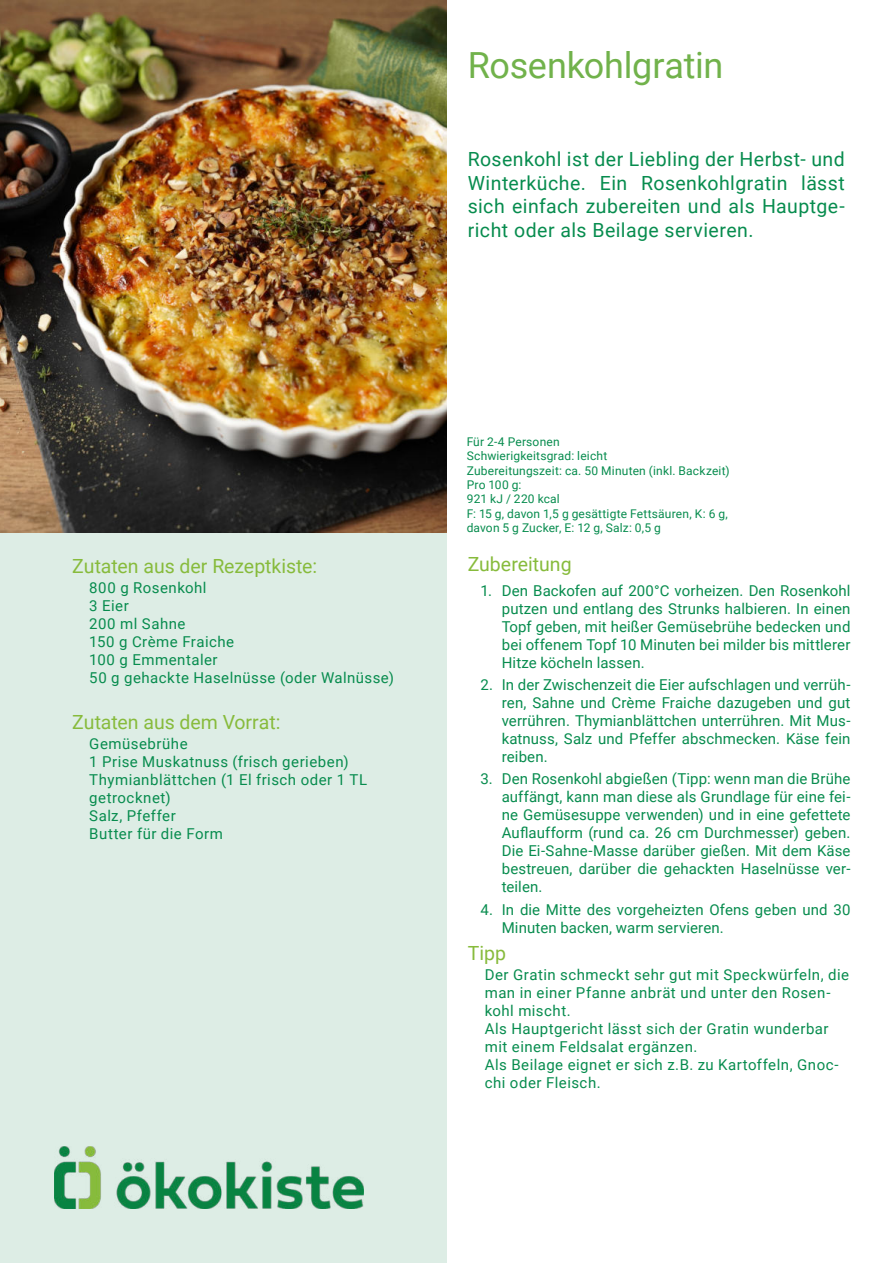
<style>
.page{position:relative;width:893px;height:1263px;background:#fff}
.page>*{position:absolute;margin:0;border:0;box-sizing:border-box;transform-origin:0 0}
.t1{font:36px "Roboto";letter-spacing:-.005em;color:#71b24b}
.t2{font:19.5px/23.4px "Roboto";letter-spacing:.025em;color:#078c4e;text-align:justify}
.t3{font:19.5px "Roboto";color:#87bb3c}
.t4{font:15px/18px "Roboto";letter-spacing:.03em;color:#078c4e}
.t5{font:15px/18px "Roboto";letter-spacing:.01em;color:#078c4e}
.t6{font:12px/14.4px "Roboto";letter-spacing:.015em;color:#078c4e}
</style>
<div class="page">
<div style="left:0;top:0;width:446px;height:1263px;background:#ddede5"></div>
<img style="left:55px;top:1147px;width:309px;height:62px">
<img style="left:0;top:0;width:446px;height:532px">
<h1 class="t1" style="left:468px;top:49px;width:257px">Rosenkohlgratin</h1>
<h2 class="t2" style="left:468px;top:149px;width:379px">Rosenkohl ist der Liebling der Herbst- und Winterküche. Ein Rosenkohlgratin lässt sich einfach zubereiten und als Hauptge&shy;richt oder als Beilage servieren.</h2>
<h2 class="t3" style="left:72px;top:557px;width:246px">Zutaten aus der Rezeptkiste:</h2>
<p class="t4" style="left:89px;top:580px;width:306px">800 g Rosenkohl<br>3 Eier<br>200 ml Sahne<br>150 g Crème Fraiche<br>100 g Emmentaler<br>50 g gehackte Haselnüsse (oder Walnüsse)</p>
<h2 class="t3" style="left:72px;top:713px;width:210px">Zutaten aus dem Vorrat:</h2>
<p class="t4" style="left:89px;top:736px;width:279px">Gemüsebrühe<br>1 Prise Muskatnuss (frisch gerieben)<br>Thymianblättchen (1 El frisch oder 1 TL getrocknet)<br>Salz, Pfeffer<br>Butter für die Form</p>
<p class="t6" style="left:467px;top:435px;width:265px">Für 2-4 Personen<br>Schwierigkeitsgrad: leicht<br>Zubereitungszeit: ca. 50 Minuten (inkl. Backzeit)<br>Pro 100 g:<br>921 kJ / 220 kcal<br>F: 15 g, davon 1,5 g gesättigte Fettsäuren, K: 6 g, davon 5 g Zucker, E: 12 g, Salz: 0,5 g</p>
<h2 class="t3" style="left:468px;top:556px;width:105px">Zubereitung</h2>
<p class="t4" style="left:502px;top:582px;width:350px;text-align:justify;text-indent:-21px">1. Den Backofen auf 200°C vorheizen. Den Rosenkohl putzen und entlang des Strunks halbieren. In einen Topf geben, mit heißer Gemüsebrühe bedecken und bei offenem Topf 10 Minuten bei milder bis mittlerer Hitze köcheln lassen.</p>
<p class="t4" style="left:502px;top:677px;width:350px;text-align:justify;text-indent:-21px">2. In der Zwischenzeit die Eier aufschlagen und verrüh&shy;ren, Sahne und Crème Fraiche dazugeben und gut verrühren. Thymianblättchen unterrühren. Mit Mus&shy;katnuss, Salz und Pfeffer abschmecken. Käse fein reiben.</p>
<p class="t4" style="left:502px;top:771px;width:350px;text-align:justify;text-indent:-21px">3. Den Rosenkohl abgießen (Tipp: wenn man die Brühe auffängt, kann man diese als Grundlage für eine fei&shy;ne Gemüsesuppe verwenden) und in eine gefettete Auflaufform (rund ca. 26 cm Durchmesser) geben.<br>Die Ei-Sahne-Masse darüber gießen. Mit dem Käse bestreuen, darüber die gehackten Haselnüsse ver&shy;teilen.</p>
<p class="t5" style="left:502px;top:901px;width:350px;text-indent:-21px">4. In die Mitte des vorgeheizten Ofens geben und 30<br>Minuten backen, warm servieren.</p>
<h2 class="t3" style="left:468px;top:944px;width:40px">Tipp</h2>
<p class="t4" style="left:485px;top:967px;width:366px">Der Gratin schmeckt sehr gut mit Speckwürfeln, die man in einer Pfanne anbrät und unter den Rosen&shy;kohl mischt.<br>Als Hauptgericht lässt sich der Gratin wunderbar mit einem Feldsalat ergänzen.<br>Als Beilage eignet er sich z.B. zu Kartoffeln, Gnoc&shy;chi oder Fleisch.</p>
</div>
